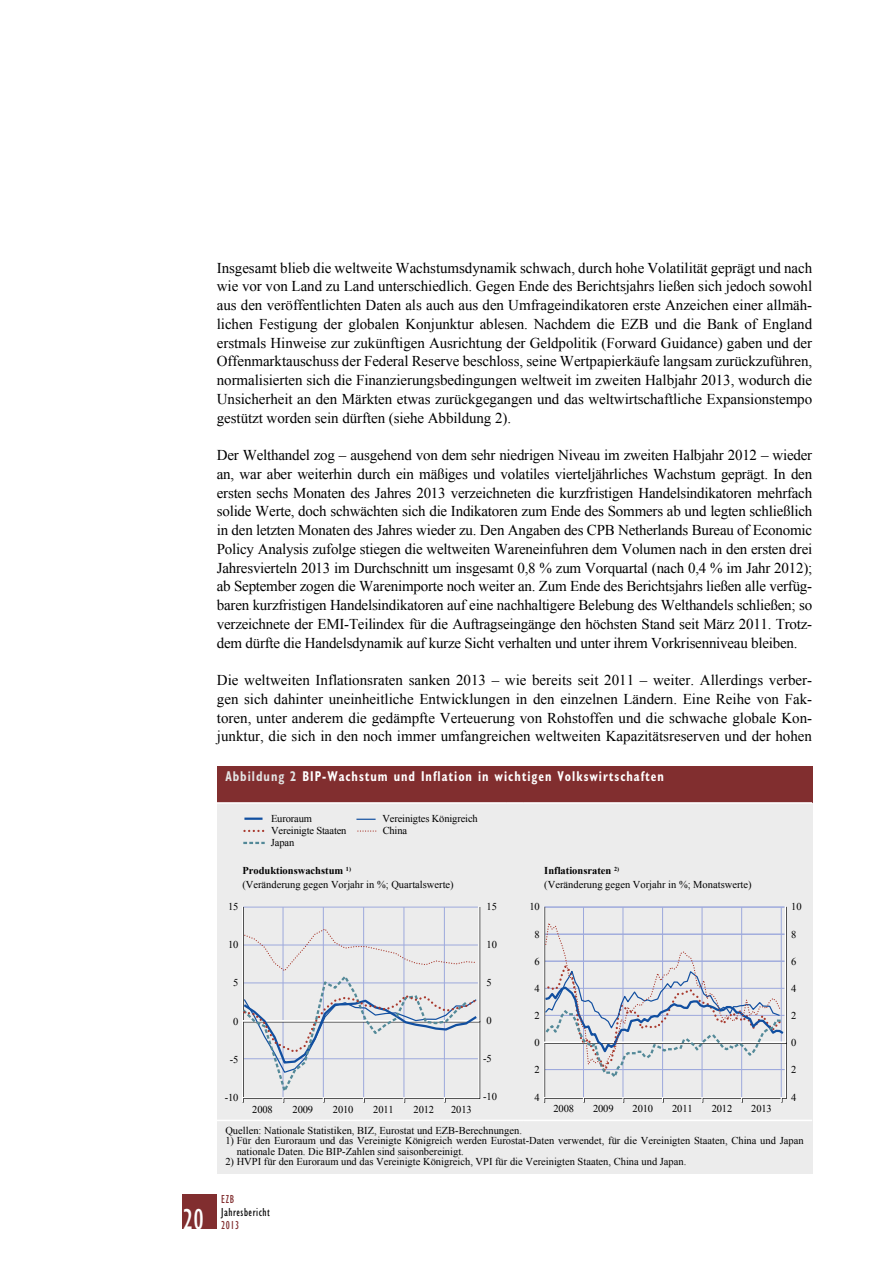
<style>
.page{position:relative;width:893px;height:1263px;background:#fff}
.page>*{position:absolute;margin:0;border:0;box-sizing:border-box;transform-origin:0 0}
.t1{font:condensed 30px "Gill Sans Myriad";color:#fff;scale:.95 1}
.t2{font:15px/18.8px "Times New Roman WGL";letter-spacing:-.005em;color:#000;text-align:justify}
.t3{font:700 condensed 14.25px "Gill Sans Myriad";letter-spacing:.08em;color:#fff;scale:.85 1}
.t4{font:condensed 12px "Gill Sans Myriad";letter-spacing:.05em;color:#000;scale:.95 1}
.t5{font:condensed 12px "Gill Sans Myriad";letter-spacing:.05em;color:#812e2f;scale:.95 1}
.t6{font:10.5px/13.5px "Times New Roman WGL";color:#000}
.s1{color:#e2e3e3}
.s2{font-weight:700}
</style>
<div class="page">
<div style="left:183px;top:1195px;width:34px;height:34px;background:#812e2f"></div>
<div style="left:217px;top:767px;width:595px;height:407px;background:#ececec"></div>
<div style="left:217px;top:767px;width:595px;height:36px;background:#812e2f"></div>
<hr style="left:217px;top:1120px;width:289px;height:1px;background:#fff">
<svg style="left:506px;top:1120px;width:17px;height:1px"></svg>
<hr style="left:523px;top:1120px;width:289px;height:1px;background:#fff">
<hr style="left:217px;top:802px;width:289px;height:2px;background:#fff">
<svg style="left:506px;top:802px;width:17px;height:2px"></svg>
<hr style="left:523px;top:802px;width:289px;height:2px;background:#fff">
<svg style="left:244px;top:842px;width:20px;height:2px"></svg>
<svg style="left:356px;top:819px;width:20px;height:1px"></svg>
<svg style="left:244px;top:830px;width:20px;height:2px"></svg>
<svg style="left:358px;top:830px;width:19px;height:2px"></svg>
<hr style="left:244px;top:817px;width:19px;height:3px;background:#114fa0">
<hr style="left:444px;top:907px;width:1px;height:191px;background:#9da9dc">
<hr style="left:404px;top:907px;width:1px;height:191px;background:#9da9dc">
<hr style="left:363px;top:907px;width:1px;height:191px;background:#9da9dc">
<hr style="left:323px;top:907px;width:1px;height:191px;background:#9da9dc">
<hr style="left:283px;top:907px;width:1px;height:191px;background:#9da9dc">
<hr style="left:243px;top:1021px;width:237px;height:1px;background:#000">
<hr style="left:243px;top:1020px;width:237px;height:1px;background:#fff">
<svg style="left:242px;top:927px;width:237px;height:175px"></svg>
<hr style="left:741px;top:907px;width:1px;height:191px;background:#9da9dc">
<hr style="left:781px;top:907px;width:1px;height:191px;background:#9da9dc">
<hr style="left:702px;top:907px;width:1px;height:191px;background:#9da9dc">
<hr style="left:662px;top:907px;width:1px;height:191px;background:#9da9dc">
<hr style="left:623px;top:907px;width:1px;height:191px;background:#9da9dc">
<hr style="left:583px;top:907px;width:1px;height:191px;background:#9da9dc">
<div style="left:543px;top:906px;width:243px;height:192px;border:1px solid #fff"></div>
<hr style="left:545px;top:1042px;width:242px;height:2px;background:#000">
<svg style="left:543px;top:919px;width:243px;height:162px"></svg>
<h1 class="t1" style="left:183px;top:1201px;width:24px">20</h1>
<p class="t2" style="left:217px;top:258px;width:597px">Insgesamt blieb die weltweite Wachstumsdynamik schwach, durch hohe Volatilität geprägt und nach wie vor von Land zu Land unterschiedlich. Gegen Ende des Berichtsjahrs ließen sich jedoch sowohl aus den veröffentlichten Daten als auch aus den Umfrageindikatoren erste Anzeichen einer allmäh&shy;lichen Festigung der globalen Konjunktur ablesen. Nachdem die EZB und die Bank of England erstmals Hinweise zur zukünftigen Ausrichtung der Geldpolitik (Forward Guidance) gaben und der Offenmarktauschuss der Federal Reserve beschloss, seine Wertpapierkäufe langsam zurückzuführen, normalisierten sich die Finanzierungsbedingungen weltweit im zweiten Halbjahr 2013, wodurch die Unsicherheit an den Märkten etwas zurückgegangen und das weltwirtschaftliche Expansionstempo gestützt worden sein dürften (siehe Abbildung 2).</p>
<p class="t2" style="left:217px;top:445px;width:597px">Der Welthandel zog – ausgehend von dem sehr niedrigen Niveau im zweiten Halbjahr 2012 – wieder an, war aber weiterhin durch ein mäßiges und volatiles vierteljährliches Wachstum geprägt. In den ersten sechs Monaten des Jahres 2013 verzeichneten die kurzfristigen Handelsindikatoren mehrfach solide Werte, doch schwächten sich die Indikatoren zum Ende des Sommers ab und legten schließlich in den letzten Monaten des Jahres wieder zu. Den Angaben des CPB Netherlands Bureau of Economic Policy Analysis zufolge stiegen die weltweiten Wareneinfuhren dem Volumen nach in den ersten drei Jahresvierteln 2013 im Durchschnitt um insgesamt 0,8 % zum Vorquartal (nach 0,4 % im Jahr 2012); ab September zogen die Warenimporte noch weiter an. Zum Ende des Berichtsjahrs ließen alle verfüg&shy;baren kurzfristigen Handelsindikatoren auf eine nachhaltigere Belebung des Welthandels schließen; so verzeichnete der EMI-Teilindex für die Auftragseingänge den höchsten Stand seit März 2011. Trotz&shy;dem dürfte die Handelsdynamik auf kurze Sicht verhalten und unter ihrem Vorkrisenniveau bleiben.</p>
<p class="t2" style="left:217px;top:670px;width:597px">Die weltweiten Inflationsraten sanken 2013 – wie bereits seit 2011 – weiter. Allerdings verber&shy;gen sich dahinter uneinheitliche Entwicklungen in den einzelnen Ländern. Eine Reihe von Fak&shy;toren, unter anderem die gedämpfte Verteuerung von Rohstoffen und die schwache globale Kon&shy;junktur, die sich in den noch immer umfangreichen weltweiten Kapazitätsreserven und der hohen</p>
<p class="t3" style="left:225px;top:767px;width:518px"><span class="s1">Abbildung 2</span> BIp-Wachstum und Inflation in wichtigen Volkswirtschaften</p>
<p class="t6" style="left:271px;top:812px;width:43px">Euroraum</p>
<p class="t6" style="left:382px;top:812px;width:97px">Vereinigtes Königreich</p>
<p class="t6" style="left:271px;top:836px;width:25px">Japan</p>
<p class="t6" style="left:271px;top:824px;width:77px">Vereinigte Staaten</p>
<p class="t6" style="left:383px;top:824px;width:26px">China</p>
<p class="t6" style="left:242px;top:864px;width:213px"><span class="s2">Produktionswachstum</span> <sup>1)<br></sup>(Veränderung gegen Vorjahr in %; Quartalswerte)</p>
<p class="t6" style="left:544px;top:864px;width:209px"><span class="s2">Inflationsraten</span> <sup>2)<br></sup>(Veränderung gegen Vorjahr in %; Monatswerte)</p>
<p class="t6" style="left:228px;top:900px;width:12px">15</p>
<p class="t6" style="left:487px;top:900px;width:12px">15</p>
<p class="t6" style="left:529px;top:900px;width:12px">10</p>
<p class="t6" style="left:534px;top:927px;width:7px">8</p>
<p class="t6" style="left:228px;top:938px;width:12px">10</p>
<p class="t6" style="left:487px;top:938px;width:12px">10</p>
<p class="t6" style="left:534px;top:954px;width:7px">6</p>
<p class="t6" style="left:233px;top:976px;width:7px">5</p>
<p class="t6" style="left:487px;top:976px;width:7px">5</p>
<p class="t6" style="left:534px;top:981px;width:7px">4</p>
<p class="t6" style="left:233px;top:1014px;width:7px">0</p>
<p class="t6" style="left:487px;top:1014px;width:7px">0</p>
<p class="t6" style="left:534px;top:1009px;width:7px">2</p>
<p class="t6" style="left:534px;top:1036px;width:7px">0</p>
<p class="t6" style="left:230px;top:1052px;width:10px">-5</p>
<p class="t6" style="left:483px;top:1052px;width:10px">-5</p>
<p class="t6" style="left:534px;top:1063px;width:7px">2</p>
<p class="t6" style="left:225px;top:1090px;width:15px">-10</p>
<p class="t6" style="left:483px;top:1090px;width:15px">-10</p>
<p class="t6" style="left:534px;top:1090px;width:7px">4</p>
<p class="t6" style="left:252px;top:1102px;width:22px">2008</p>
<p class="t6" style="left:293px;top:1102px;width:22px">2009</p>
<p class="t6" style="left:333px;top:1102px;width:22px">2010</p>
<p class="t6" style="left:373px;top:1102px;width:22px">2011</p>
<p class="t6" style="left:414px;top:1102px;width:22px">2012</p>
<p class="t6" style="left:451px;top:1102px;width:22px">2013</p>
<p class="t6" style="left:553px;top:1101px;width:22px">2008</p>
<p class="t6" style="left:593px;top:1101px;width:22px">2009</p>
<p class="t6" style="left:633px;top:1101px;width:22px">2010</p>
<p class="t6" style="left:672px;top:1101px;width:22px">2011</p>
<p class="t6" style="left:712px;top:1101px;width:22px">2012</p>
<p class="t6" style="left:751px;top:1101px;width:22px">2013</p>
<p class="t6" style="left:791px;top:900px;width:12px">10</p>
<p class="t6" style="left:791px;top:927px;width:7px">8</p>
<p class="t6" style="left:791px;top:954px;width:7px">6</p>
<p class="t6" style="left:791px;top:981px;width:7px">4</p>
<p class="t6" style="left:791px;top:1009px;width:7px">2</p>
<p class="t6" style="left:791px;top:1036px;width:7px">0</p>
<p class="t6" style="left:791px;top:1063px;width:7px">2</p>
<p class="t6" style="left:791px;top:1090px;width:7px">4</p>
<p class="t6" style="left:225px;top:1123px;width:298px">Quellen: Nationale Statistiken, BIZ, Eurostat und EZB-Berechnungen.</p>
<p class="t6" style="left:237px;top:1135px;width:568px;line-height:10.5px;text-indent:-11px">1) Für den Euroraum und das Vereinigte Königreich werden Eurostat-Daten verwendet, für die Vereinigten Staaten, China und Japan nationale Daten. Die BIP-Zahlen sind saisonbereinigt.</p>
<p class="t6" style="left:225px;top:1155px;width:463px">2) HVPI für den Euroraum und das Vereinigte Königreich, VPI für die Vereinigten Staaten, China und Japan.</p>
<p class="t5" style="left:221px;top:1192px;width:15px">EZB</p>
<p class="t4" style="left:221px;top:1205px;width:53px">Jahresbericht</p>
<p class="t5" style="left:221px;top:1217px;width:21px">2013</p>
</div>
